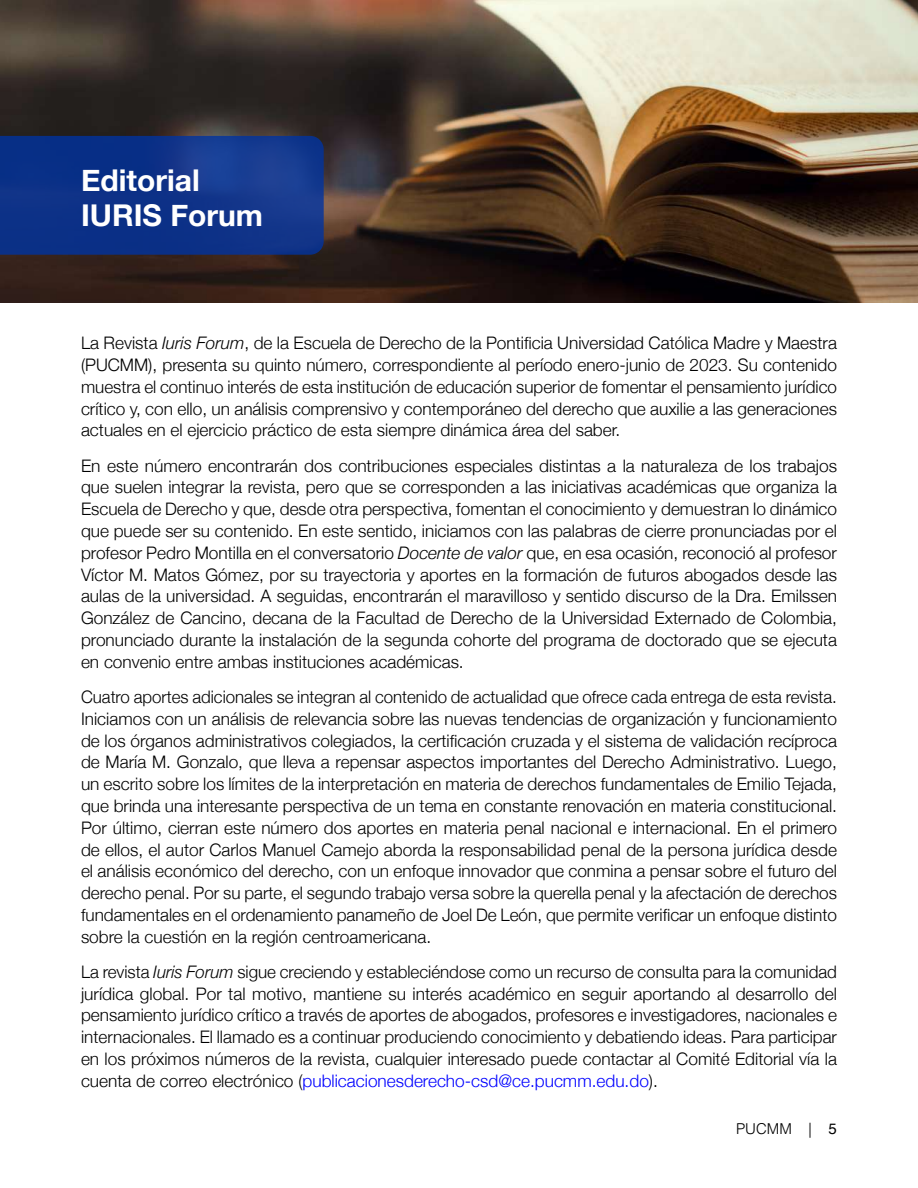
<style>
.page{position:relative;width:918px;height:1188px;background:#fff}
.page>*{position:absolute;margin:0;border:0;box-sizing:border-box;transform-origin:0 0}
.t1{font:700 30px/34.5px "Helvetica Neue";color:#fff}
.t2{font:300 17.25px/21.8px "Helvetica Neue";color:#000;text-align:justify}
.t3{font:300 15px "Helvetica";color:#000}
.s1{font-style:italic}
.s2{color:#00f}
.s3{font-weight:400}
</style>
<div class="page">
<img style="left:0;top:0;width:918px;height:302px">
<svg style="left:0;top:136px;width:324px;height:119px;background:#0e3389"></svg>
<h1 class="t1" style="left:81px;top:164px;width:184px">Editorial<br>IURIS Forum</h1>
<p class="t2" style="left:81px;top:331px;width:758px">La Revista <span class="s1">Iuris Forum</span>, de la Escuela de Derecho de la Pontificia Universidad Católica Madre y Maestra (PUCMM), presenta su quinto número, correspondiente al período enero-junio de 2023. Su contenido muestra el continuo interés de esta institución de educación superior de fomentar el pensamiento jurídico crítico y, con ello, un análisis comprensivo y contemporáneo del derecho que auxilie a las generaciones actuales en el ejercicio práctico de esta siempre dinámica área del saber.</p>
<p class="t2" style="left:81px;top:453px;width:758px">En este número encontrarán dos contribuciones especiales distintas a la naturaleza de los trabajos que suelen integrar la revista, pero que se corresponden a las iniciativas académicas que organiza la Escuela de Derecho y que, desde otra perspectiva, fomentan el conocimiento y demuestran lo dinámico que puede ser su contenido. En este sentido, iniciamos con las palabras de cierre pronunciadas por el profesor Pedro Montilla en el conversatorio <span class="s1">Docente de valor</span> que, en esa ocasión, reconoció al profesor Víctor M. Matos Gómez, por su trayectoria y aportes en la formación de futuros abogados desde las aulas de la universidad. A seguidas, encontrarán el maravilloso y sentido discurso de la Dra. Emilssen González de Cancino, decana de la Facultad de Derecho de la Universidad Externado de Colombia, pronunciado durante la instalación de la segunda cohorte del programa de doctorado que se ejecuta en convenio entre ambas instituciones académicas.</p>
<p class="t2" style="left:81px;top:685px;width:758px">Cuatro aportes adicionales se integran al contenido de actualidad que ofrece cada entrega de esta revista.<br>Iniciamos con un análisis de relevancia sobre las nuevas tendencias de organización y funcionamiento de los órganos administrativos colegiados, la certificación cruzada y el sistema de validación recíproca de María M. Gonzalo, que lleva a repensar aspectos importantes del Derecho Administrativo. Luego, un escrito sobre los límites de la interpretación en materia de derechos fundamentales de Emilio Tejada, que brinda una interesante perspectiva de un tema en constante renovación en materia constitucional.<br>Por último, cierran este número dos aportes en materia penal nacional e internacional. En el primero de ellos, el autor Carlos Manuel Camejo aborda la responsabilidad penal de la persona jurídica desde el análisis económico del derecho, con un enfoque innovador que conmina a pensar sobre el futuro del derecho penal. Por su parte, el segundo trabajo versa sobre la querella penal y la afectación de derechos fundamentales en el ordenamiento panameño de Joel De León, que permite verificar un enfoque distinto sobre la cuestión en la región centroamericana.</p>
<p class="t2" style="left:81px;top:960px;width:758px">La revista <span class="s1">Iuris Forum</span> sigue creciendo y estableciéndose como un recurso de consulta para la comunidad jurídica global. Por tal motivo, mantiene su interés académico en seguir aportando al desarrollo del pensamiento jurídico crítico a través de aportes de abogados, profesores e investigadores, nacionales e internacionales. El llamado es a continuar produciendo conocimiento y debatiendo ideas. Para participar en los próximos números de la revista, cualquier interesado puede contactar al Comité Editorial vía la cuenta de correo electrónico (<span class="s2">publicacionesderecho-csd@ce.pucmm.edu.do</span>).</p>
<p class="t3" style="left:736px;top:1116px;width:102px">PUCMM | <span class="s3">5</span></p>
</div>
